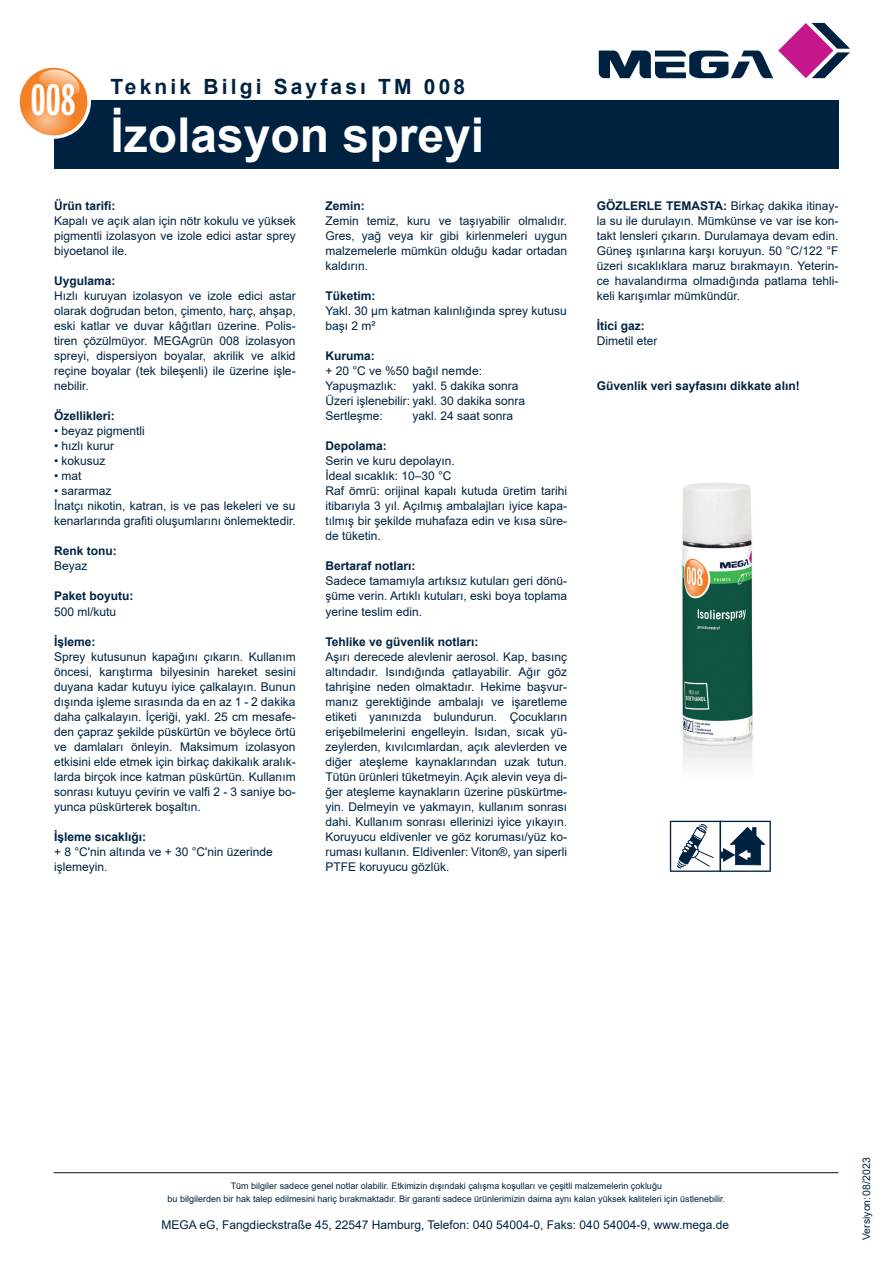
<style>
.page{position:relative;width:893px;height:1263px;background:#fff}
.page>*{position:absolute;margin:0;border:0;box-sizing:border-box;transform-origin:0 0}
.t1{font:700 48px "Arial";color:#fff}
.t2{font:46.2px "ITC Franklin Gothic Std Dm X Cp";color:#fff}
.t3{font:700 21px "Arial";letter-spacing:.15em;color:#002241}
.t4{font:12px/15px "Arial";color:#002241;text-align:justify}
.t5{font:700 12px "Arial";color:#002241}
.t6{font:10.5px "Arial";color:#002241}
.t7{font:9px/13.5px "Arial";color:#002241;text-align:center}
.s1{font-weight:700}
</style>
<div class="page">
<div style="left:54px;top:101px;width:784px;height:68px;background:#002241"></div>
<svg style="left:16px;top:64px;width:75px;height:75px"></svg>
<svg style="left:20px;top:68px;width:66px;height:67px"></svg>
<svg style="left:599px;top:23px;width:251px;height:55px"></svg>
<hr style="left:54px;top:1172px;width:784px;height:1px;background:#231f20">
<svg style="left:670px;top:821px;width:101px;height:51px"></svg>
<img style="left:682px;top:483px;width:71px;height:282px">
<h2 class="t2" style="left:31px;top:75px;width:46px">008</h2>
<h3 class="t3" style="left:111px;top:71px;width:356px">Teknik Bilgi Sayfası TM 008</h3>
<h1 class="t1" style="left:111px;top:101px;width:375px">İzolasyon spreyi</h1>
<p class="t5" style="left:54px;top:198px;width:63px">Ürün tarifi:</p>
<p class="t4" style="left:54px;top:214px;width:243px">Kapalı ve açık alan için nötr kokulu ve yüksek pigmentli izolasyon ve izole edici astar sprey biyoetanol ile.</p>
<p class="t5" style="left:54px;top:273px;width:63px">Uygulama:</p>
<p class="t4" style="left:54px;top:289px;width:243px">Hızlı kuruyan izolasyon ve izole edici astar olarak doğrudan beton, çimento, harç, ahşap, eski katlar ve duvar kâğıtları üzerine. Polis&shy;tiren çözülmüyor. MEGAgrün 008 izolasyon spreyi, dispersiyon boyalar, akrilik ve alkid reçine boyalar (tek bileşenli) ile üzerine işle&shy;nebilir.</p>
<p class="t5" style="left:54px;top:408px;width:62px">Özellikleri:</p>
<p class="t4" style="left:54px;top:424px;width:92px">• beyaz pigmentli</p>
<p class="t4" style="left:54px;top:439px;width:62px">• hızlı kurur</p>
<p class="t4" style="left:54px;top:454px;width:53px">• kokusuz</p>
<p class="t4" style="left:54px;top:469px;width:29px">• mat</p>
<p class="t4" style="left:54px;top:484px;width:243px;text-align:left">• sararmaz<br>İnatçı nikotin, katran, is ve pas lekeleri ve su kenarlarında grafiti oluşumlarını önlemektedir.</p>
<p class="t5" style="left:54px;top:543px;width:64px">Renk tonu:</p>
<p class="t4" style="left:54px;top:559px;width:35px">Beyaz</p>
<p class="t5" style="left:54px;top:588px;width:81px">Paket boyutu:</p>
<p class="t4" style="left:54px;top:604px;width:64px">500 ml/kutu</p>
<p class="t5" style="left:54px;top:633px;width:43px">İşleme:</p>
<p class="t4" style="left:54px;top:649px;width:243px">Sprey kutusunun kapağını çıkarın. Kullanım öncesi, karıştırma bilyesinin hareket sesini duyana kadar kutuyu iyice çalkalayın. Bunun dışında işleme sırasında da en az 1 - 2 dakika daha çalkalayın. İçeriği, yakl. 25 cm mesafe&shy;den çapraz şekilde püskürtün ve böylece örtü ve damlaları önleyin. Maksimum izolasyon etkisini elde etmek için birkaç dakikalık aralık&shy;larda birçok ince katman püskürtün. Kullanım sonrası kutuyu çevirin ve valfi 2 - 3 saniye bo&shy;yunca püskürterek boşaltın.</p>
<p class="t5" style="left:54px;top:828px;width:94px">İşleme sıcaklığı:</p>
<p class="t4" style="left:54px;top:844px;width:220px">+ 8 °C'nin altında ve + 30 °C'nin üzerinde işlemeyin.</p>
<p class="t5" style="left:325px;top:198px;width:41px">Zemin:</p>
<p class="t4" style="left:325px;top:214px;width:243px">Zemin temiz, kuru ve taşıyabilir olmalıdır.<br>Gres, yağ veya kir gibi kirlenmeleri uygun malzemelerle mümkün olduğu kadar ortadan kaldırın.</p>
<p class="t5" style="left:325px;top:288px;width:52px">Tüketim:</p>
<p class="t4" style="left:325px;top:304px;width:243px">Yakl. 30 µm katman kalınlığında sprey kutusu başı 2 m²</p>
<p class="t5" style="left:325px;top:348px;width:51px">Kuruma:</p>
<p class="t4" style="left:325px;top:364px;width:158px">+ 20 °C ve %50 bağıl nemde:<br>Yapuşmazlık:</p>
<p class="t4" style="left:325px;top:379px;width:201px;text-align:left;text-indent:87px">yakl. 5 dakika sonra<br>Üzeri işlenebilir: yakl. 30 dakika sonra<br>Sertleşme:</p>
<p class="t4" style="left:412px;top:409px;width:102px">yakl. 24 saat sonra</p>
<p class="t5" style="left:325px;top:438px;width:63px">Depolama:</p>
<p class="t4" style="left:325px;top:454px;width:243px;text-align:left">Serin ve kuru depolayın.<br>İdeal sıcaklık: 10–30 °C<br>Raf ömrü: orijinal kapalı kutuda üretim tarihi itibarıyla 3 yıl. Açılmış ambalajları iyice kapa&shy;tılmış bir şekilde muhafaza edin ve kısa süre&shy;de tüketin.</p>
<p class="t5" style="left:325px;top:558px;width:92px">Bertaraf notları:</p>
<p class="t4" style="left:325px;top:574px;width:243px">Sadece tamamıyla artıksız kutuları geri dönü&shy;şüme verin. Artıklı kutuları, eski boya toplama yerine teslim edin.</p>
<p class="t5" style="left:325px;top:633px;width:155px">Tehlike ve güvenlik notları:</p>
<p class="t4" style="left:325px;top:649px;width:243px">Aşırı derecede alevlenir aerosol. Kap, basınç altındadır. Isındığında çatlayabilir. Ağır göz tahrişine neden olmaktadır. Hekime başvur&shy;manız gerektiğinde ambalajı ve işaretleme etiketi yanınızda bulundurun. Çocukların erişebilmelerini engelleyin. Isıdan, sıcak yü&shy;zeylerden, kıvılcımlardan, açık alevlerden ve diğer ateşleme kaynaklarından uzak tutun.<br>Tütün ürünleri tüketmeyin. Açık alevin veya di&shy;ğer ateşleme kaynakların üzerine püskürtme&shy;yin. Delmeyin ve yakmayın, kullanım sonrası dahi. Kullanım sonrası ellerinizi iyice yıkayın.<br>Koruyucu eldivenler ve göz koruması/yüz ko&shy;ruması kullanın. Eldivenler: Viton®, yan siperli PTFE koruyucu gözlük.</p>
<p class="t4" style="left:597px;top:199px;width:243px"><span class="s1">GÖZLERLE TEMASTA:</span> Birkaç dakika itinay&shy;la su ile durulayın. Mümkünse ve var ise kon&shy;takt lensleri çıkarın. Durulamaya devam edin.<br>Güneş ışınlarına karşı koruyun. 50 °C/122 °F üzeri sıcaklıklara maruz bırakmayın. Yeterin&shy;ce havalandırma olmadığında patlama tehli&shy;keli karışımlar mümkündür.</p>
<p class="t5" style="left:597px;top:318px;width:50px">İtici gaz:</p>
<p class="t4" style="left:597px;top:334px;width:62px">Dimetil eter</p>
<p class="t5" style="left:597px;top:378px;width:204px">Güvenlik veri sayfasını dikkate alın!</p>
<p class="t7" style="left:167px;top:1179px;width:559px">Tüm bilgiler sadece genel notlar olabilir. Etkimizin dışındaki çalışma koşulları ve çeşitli malzemelerin çokluğu<br>bu bilgilerden bir hak talep edilmesini hariç bırakmaktadır. Bir garanti sadece ürünlerimizin daima aynı kalan yüksek kaliteleri için üstlenebilir.</p>
<p class="t4" style="left:162px;top:1217px;width:569px">MEGA eG, Fangdieckstraße 45, 22547 Hamburg, Telefon: 040 54004-0, Faks: 040 54004-9, www.mega.de</p>
<p class="t6" style="left:859px;top:1240px;width:84px;rotate:-90deg">Versiyon:08/2023</p>
</div>
